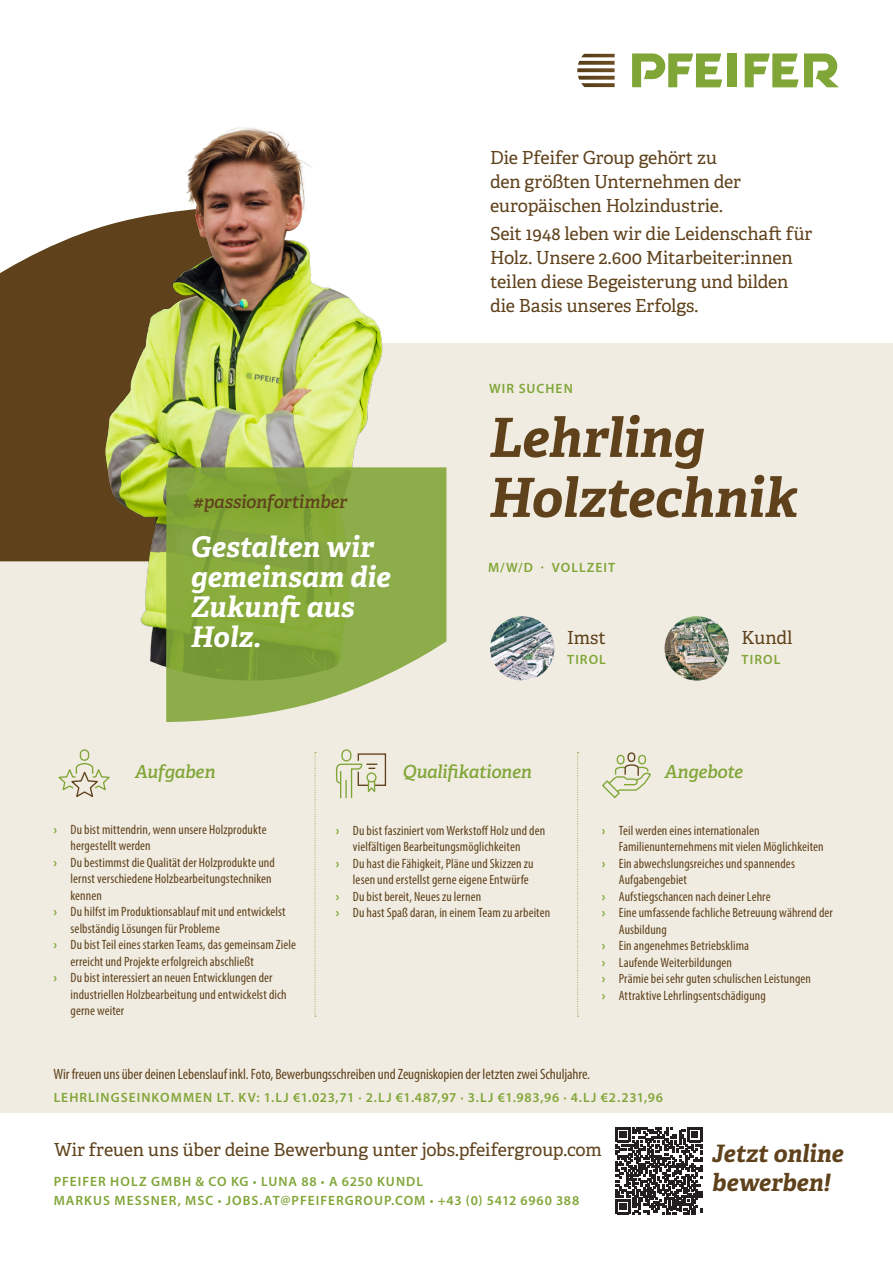
<style>
.page{position:relative;width:893px;height:1263px;background:#fff}
.page>*{position:absolute;margin:0;border:0;box-sizing:border-box;transform-origin:0 0}
.Gesuchte_Position{font:italic 700 54px "Adelle";letter-spacing:-.005em;color:#5f421c}
.Claim__Quote{font:italic 700 28.5px/30px "Adelle";letter-spacing:-.005em;color:#fff}
.Claim__Quote-2{font:italic 700 24px "Adelle";color:#5f421c}
.Fließtext_Regular__CTA__Adelle{font:18px/24px "Adelle";letter-spacing:-.005em;color:#5f421c}
.Fließtext_Headline__Hashtag__Adelle{font:italic 600 18px "Adelle";letter-spacing:-.02em;color:#81a638}
.Fließtext_Headline__Hashtag__Adelle-2{font:italic 600 18px "Adelle";letter-spacing:-.015em;color:#5f421c}
.Small_Contact_Text{font:condensed 15px "Myriad Pro";letter-spacing:-.005em;color:#5f421c}
.t1{font:condensed 13.5px/16.5px "Myriad Pro";letter-spacing:.005em;color:#5f421c}
.Standort__Facts__Wir_Suchen{font:600 13.5px "Myriad Pro";letter-spacing:.075em;color:#81a638}
.s1{font-weight:700;font-stretch:normal;color:#81a638}
.s2{font-weight:900}
</style>
<div class="page">
<div style="left:0;top:343px;width:893px;height:770px;background:#f1ece2"></div>
<div style="left:727px;top:53px;width:9px;height:34px;background:#81a638"></div>
<svg style="left:804px;top:53px;width:35px;height:34px"></svg>
<svg style="left:745px;top:53px;width:53px;height:34px"></svg>
<svg style="left:632px;top:53px;width:90px;height:34px"></svg>
<svg style="left:577px;top:54px;width:38px;height:33px"></svg>
<img style="left:0;top:127px;width:516px;height:553px">
<svg style="left:166px;top:467px;width:280px;height:255px;background:#91af4f"></svg>
<svg style="left:577px;top:752px;width:2px;height:265px"></svg>
<svg style="left:315px;top:752px;width:1px;height:265px"></svg>
<img style="left:490px;top:616px;width:64px;height:64px;border-radius:32px">
<img style="left:664px;top:616px;width:65px;height:64px;border-radius:32px">
<svg style="left:58px;top:749px;width:52px;height:48px"></svg>
<svg style="left:602px;top:752px;width:49px;height:47px"></svg>
<svg style="left:335px;top:749px;width:52px;height:50px"></svg>
<svg style="left:615px;top:1127px;width:87px;height:87px"></svg>
<p class="Fließtext_Headline__Hashtag__Adelle-2" style="left:193px;top:490px;width:156px">#passionfortimber</p>
<p class="Claim__Quote" style="left:191px;top:532px;width:201px">Gestalten wir gemeinsam die<br>Zukunft aus<br>Holz.</p>
<p class="Fließtext_Regular__CTA__Adelle" style="left:490px;top:146px;width:252px">Die Pfeifer Group gehört zu den größten Unternehmen der europäischen Holzindustrie.</p>
<p class="Fließtext_Regular__CTA__Adelle" style="left:490px;top:222px;width:324px">Seit 1948 leben wir die Leidenschaft für Holz. Unsere 2.600 Mitarbeiter:innen teilen diese Begeisterung und bilden die Basis unseres Erfolgs.</p>
<p class="Standort__Facts__Wir_Suchen" style="left:489px;top:379px;width:85px">WIR SUCHEN</p>
<p class="Gesuchte_Position" style="left:489px;top:404px;width:217px">Lehrling</p>
<p class="Gesuchte_Position" style="left:489px;top:464px;width:310px">Holztechnik</p>
<p class="Standort__Facts__Wir_Suchen" style="left:488px;top:558px;width:129px">M/W/D · VOLLZEIT</p>
<p class="Fließtext_Regular__CTA__Adelle" style="left:567px;top:626px;width:40px">Imst</p>
<p class="Standort__Facts__Wir_Suchen" style="left:567px;top:651px;width:40px">TIROL</p>
<p class="Fließtext_Regular__CTA__Adelle" style="left:741px;top:626px;width:53px">Kundl</p>
<p class="Standort__Facts__Wir_Suchen" style="left:742px;top:651px;width:40px">TIROL</p>
<p class="Fließtext_Headline__Hashtag__Adelle" style="left:135px;top:761px;width:82px">Aufgaben</p>
<p class="Fließtext_Headline__Hashtag__Adelle" style="left:403px;top:761px;width:131px">Qualifikationen</p>
<p class="Fließtext_Headline__Hashtag__Adelle" style="left:664px;top:761px;width:80px">Angebote</p>
<p class="t1" style="left:71px;top:821px;width:197px;text-indent:-17px"><span class="s1">›</span> Du bist mittendrin, wenn unsere Holzprodukte hergestellt werden</p>
<p class="t1" style="left:71px;top:854px;width:206px;text-indent:-17px"><span class="s1">›</span> Du bestimmst die Qualität der Holzprodukte und lernst verschiedene Holzbearbeitungstechniken kennen</p>
<p class="t1" style="left:71px;top:903px;width:217px;text-indent:-17px"><span class="s1">›</span> Du hilfst im Produktionsablauf mit und entwickelst selbständig Lösungen für Probleme</p>
<p class="t1" style="left:71px;top:936px;width:227px;text-indent:-17px"><span class="s1">›</span> Du bist Teil eines starken Teams, das gemeinsam Ziele erreicht und Projekte erfolgreich abschließt</p>
<p class="t1" style="left:71px;top:969px;width:218px;text-indent:-17px"><span class="s1">›</span> Du bist interessiert an neuen Entwicklungen der industriellen Holzbearbeitung und entwickelst dich gerne weiter</p>
<p class="t1" style="left:336px;top:822px;width:211px;text-align:center"><span class="s1">›</span> Du bist fasziniert vom Werkstoff Holz und den vielfältigen Bearbeitungsmöglichkeiten</p>
<p class="t1" style="left:353px;top:855px;width:182px;text-indent:-17px"><span class="s1">›</span> Du hast die Fähigkeit, Pläne und Skizzen zu lesen und erstellst gerne eigene Entwürfe</p>
<p class="t1" style="left:336px;top:888px;width:147px"><span class="s1">›</span> Du bist bereit, Neues zu lernen</p>
<p class="t1" style="left:336px;top:904px;width:216px"><span class="s1">›</span> Du hast Spaß daran, in einem Team zu arbeiten</p>
<p class="t1" style="left:619px;top:822px;width:206px;text-indent:-17px"><span class="s1">›</span> Teil werden eines internationalen<br>Familienunternehmens mit vielen Möglichkeiten</p>
<p class="t1" style="left:619px;top:855px;width:178px;text-indent:-17px"><span class="s1">›</span> Ein abwechslungsreiches und spannendes<br>Aufgabengebiet</p>
<p class="t1" style="left:602px;top:888px;width:170px"><span class="s1">›</span> Aufstiegschancen nach deiner Lehre</p>
<p class="t1" style="left:619px;top:904px;width:216px;text-indent:-17px"><span class="s1">›</span> Eine umfassende fachliche Betreuung während der<br>Ausbildung</p>
<p class="t1" style="left:602px;top:937px;width:149px"><span class="s1">›</span> Ein angenehmes Betriebsklima</p>
<p class="t1" style="left:602px;top:954px;width:132px"><span class="s1">›</span> Laufende Weiterbildungen</p>
<p class="t1" style="left:602px;top:970px;width:211px"><span class="s1">›</span> Prämie bei sehr guten schulischen Leistungen</p>
<p class="t1" style="left:602px;top:987px;width:165px"><span class="s1">›</span> Attraktive Lehrlingsentschädigung</p>
<p class="Small_Contact_Text" style="left:54px;top:1065px;width:538px">Wir freuen uns über deinen Lebenslauf inkl. Foto, Bewerbungsschreiben und Zeugniskopien der letzten zwei Schuljahre.</p>
<p class="Standort__Facts__Wir_Suchen" style="left:54px;top:1088px;width:611px">LEHRLINGSEINKOMMEN LT. KV: 1.LJ €1.023,71 ∙ 2.LJ €1.487,97 ∙ 3.LJ €1.983,96 ∙ 4.LJ €2.231,96</p>
<p class="Fließtext_Regular__CTA__Adelle" style="left:54px;top:1137px;width:549px">Wir freuen uns über deine Bewerbung unter jobs.pfeifergroup.com</p>
<p class="Standort__Facts__Wir_Suchen" style="left:54px;top:1173px;width:371px">PFEIFER HOLZ GMBH &amp; CO KG <span class="s2">∙</span> LUNA 88 <span class="s2">∙</span> A 6250 KUNDL</p>
<p class="Standort__Facts__Wir_Suchen" style="left:54px;top:1192px;width:527px">MARKUS MESSNER, MSC <span class="s2">∙</span> JOBS.AT@PFEIFERGROUP.COM <span class="s2">∙</span> +43 (0) 5412 6960 388</p>
<p class="Claim__Quote-2" style="left:712px;top:1138px;width:133px">Jetzt online</p>
<p class="Claim__Quote-2" style="left:712px;top:1167px;width:120px">bewerben!</p>
</div>
